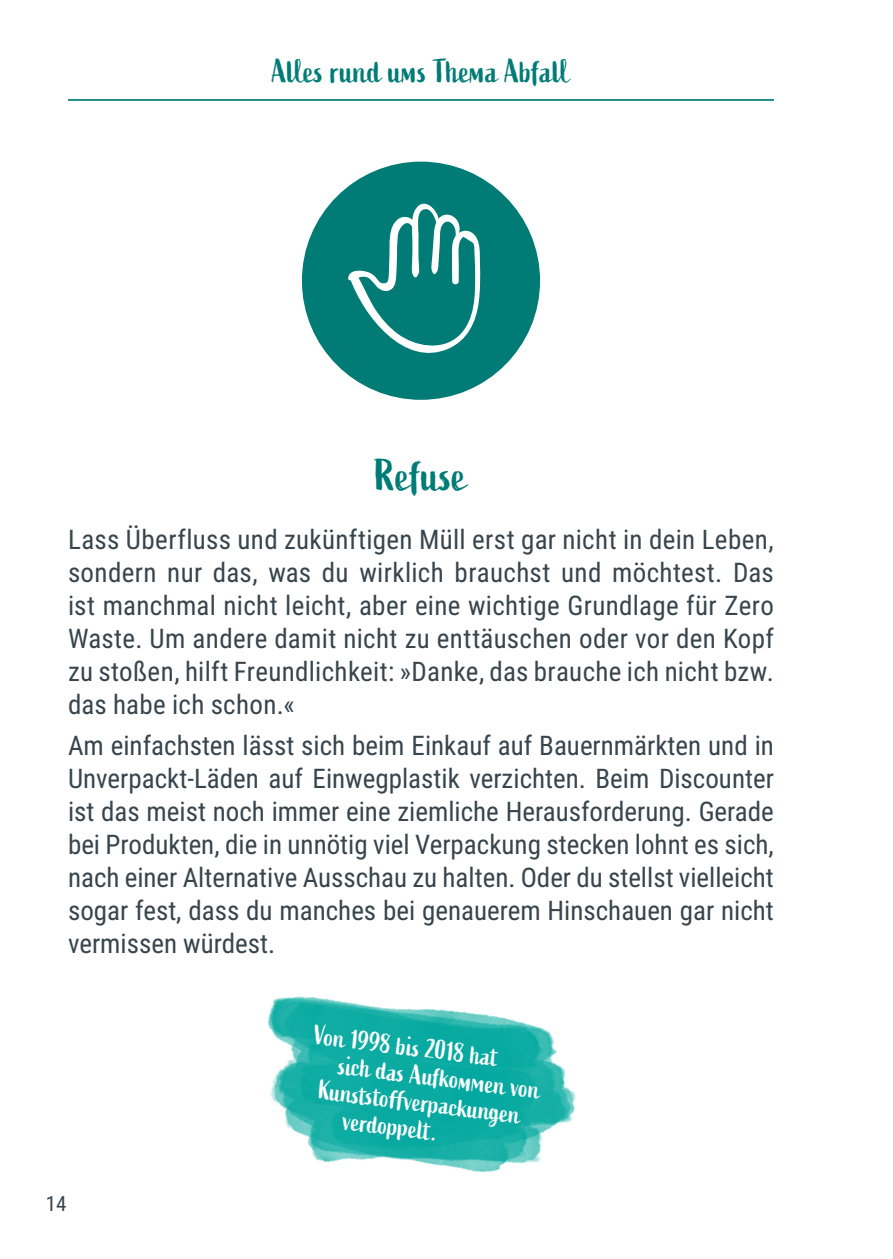
<style>
.page{position:relative;width:893px;height:1259px;background:#fff}
.page>*{position:absolute;margin:0;border:0;box-sizing:border-box;transform-origin:0 0}
.Zero_Waste_Head_Abfa{font:45px "Active";letter-spacing:-.005em;color:#007b76}
.t1{font:33px "Active";color:#007b76}
.Zero_Waste_Fließtext{font:27px/33px "Roboto Condensed";color:#38454d;text-align:justify}
.Zero_Waste_Klecks{font:27px "Active";color:#fff}
.t2{font:21px "Roboto Condensed";color:#38454d}
</style>
<div class="page">
<img style="left:268px;top:996px;width:308px;height:177px">
<div style="left:302px;top:162px;width:238px;height:238px;background:#007b76;border-radius:50%"></div>
<svg style="left:348px;top:203px;width:133px;height:150px"></svg>
<hr style="left:68px;top:99px;width:706px;height:2px;background:#007b76">
<p class="t1" style="left:272px;top:52px;width:301px">Alles rund ums Thema Abfall</p>
<p class="Zero_Waste_Head_Abfa" style="left:375px;top:449px;width:93px">Refuse</p>
<p class="Zero_Waste_Fließtext" style="left:68px;top:521px;width:707px">Lass Überfluss und zukünftigen Müll erst gar nicht in dein Leben, sondern nur das, was du wirklich brauchst und möchtest. Das ist manchmal nicht leicht, aber eine wichtige Grundlage für Zero Waste. Um andere damit nicht zu enttäuschen oder vor den Kopf zu stoßen, hilft Freundlichkeit: »Danke, das brauche ich nicht bzw. das habe ich schon.«</p>
<p class="Zero_Waste_Fließtext" style="left:68px;top:728px;width:707px">Am einfachsten lässt sich beim Einkauf auf Bauernmärkten und in Unverpackt-Läden auf Einwegplastik verzichten. Beim Discounter ist das meist noch immer eine ziemliche Herausforderung. Gerade bei Produkten, die in unnötig viel Verpackung stecken lohnt es sich, nach einer Alternative Ausschau zu halten. Oder du stellst vielleicht sogar fest, dass du manches bei genauerem Hinschauen gar nicht vermissen würdest.</p>
<p class="t2" style="left:46px;top:1188px;width:22px">14</p>
<p class="Zero_Waste_Klecks" style="left:316px;top:1019px;width:187px;rotate:7deg">Von 1998 bis 2018 hat</p>
<p class="Zero_Waste_Klecks" style="left:341px;top:1049px;width:204px;rotate:7deg">sich das Aufkomm en von</p>
<p class="Zero_Waste_Klecks" style="left:321px;top:1074px;width:205px;rotate:7deg">Kunststoff verpackungen</p>
<p class="Zero_Waste_Klecks" style="left:345px;top:1104px;width:96px;rotate:7deg">verdopp elt.</p>
</div>
